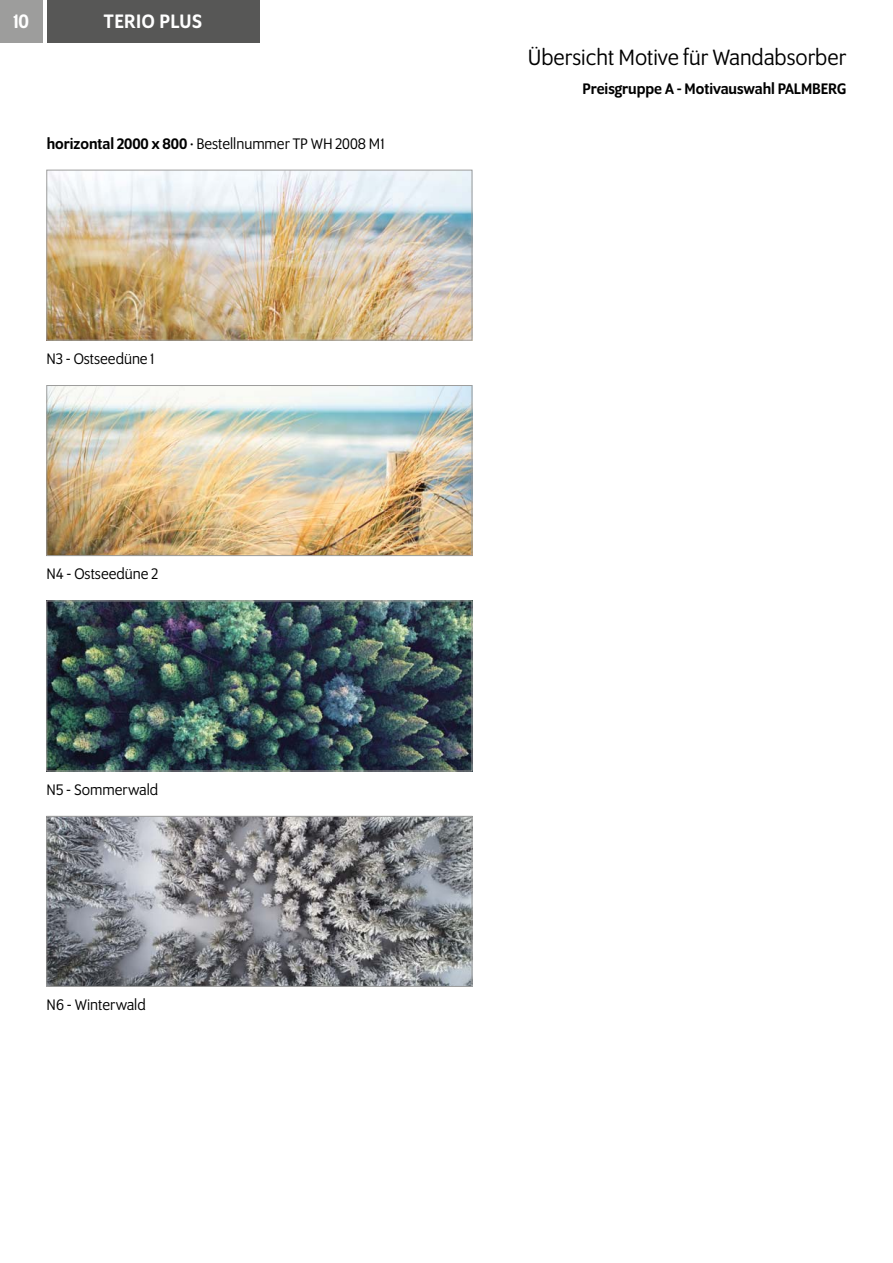
<style>
.page{position:relative;width:893px;height:1263px;background:#fff}
.page>*{position:absolute;margin:0;border:0;box-sizing:border-box;transform-origin:0 0}
.t1{font:24px "Program OT";color:#000}
.t2{font:500 21px "Program OT";letter-spacing:.025em;color:#fff}
.t3{font:16.5px "Program OT";color:#000}
.t4{font:500 16.5px "Program OT";color:#000}
.s1{font-weight:500}
</style>
<div class="page">
<img style="left:49px;top:172px;width:421px;height:166px">
<div style="left:47px;top:170px;width:425px;height:170px;border:1px solid #9d9d9c"></div>
<img style="left:49px;top:603px;width:421px;height:166px">
<div style="left:47px;top:601px;width:425px;height:170px;border:1px solid #9d9d9c"></div>
<img style="left:49px;top:387px;width:421px;height:167px">
<div style="left:47px;top:385px;width:425px;height:171px;border:1px solid #9d9d9c"></div>
<img style="left:49px;top:818px;width:421px;height:166px">
<div style="left:47px;top:816px;width:425px;height:170px;border:1px solid #9d9d9c"></div>
<div style="left:47px;top:0;width:212px;height:43px;background:#575756"></div>
<div style="left:0;top:0;width:43px;height:43px;background:#9d9d9c"></div>
<p class="t2" style="left:13px;top:14px;width:17px">10</p>
<p class="t2" style="left:104px;top:13px;width:100px">TERIO PLUS</p>
<p class="t3" style="left:47px;top:137px;width:339px"><span class="s1">horizontal 2000 x 800 ·</span> Bestellnummer TP WH 2008 M1</p>
<p class="t3" style="left:47px;top:352px;width:109px">N3 - Ostseedüne 1</p>
<p class="t3" style="left:47px;top:567px;width:113px">N4 - Ostseedüne 2</p>
<p class="t3" style="left:47px;top:783px;width:113px">N5 - Sommerwald</p>
<p class="t3" style="left:47px;top:998px;width:101px">N6 - Winterwald</p>
<h1 class="t1" style="left:528px;top:48px;width:320px">Übersicht Motive für Wandabsorber</h1>
<p class="t4" style="left:582px;top:82px;width:265px">Preisgruppe A - Motivauswahl PALMBERG</p>
</div>
